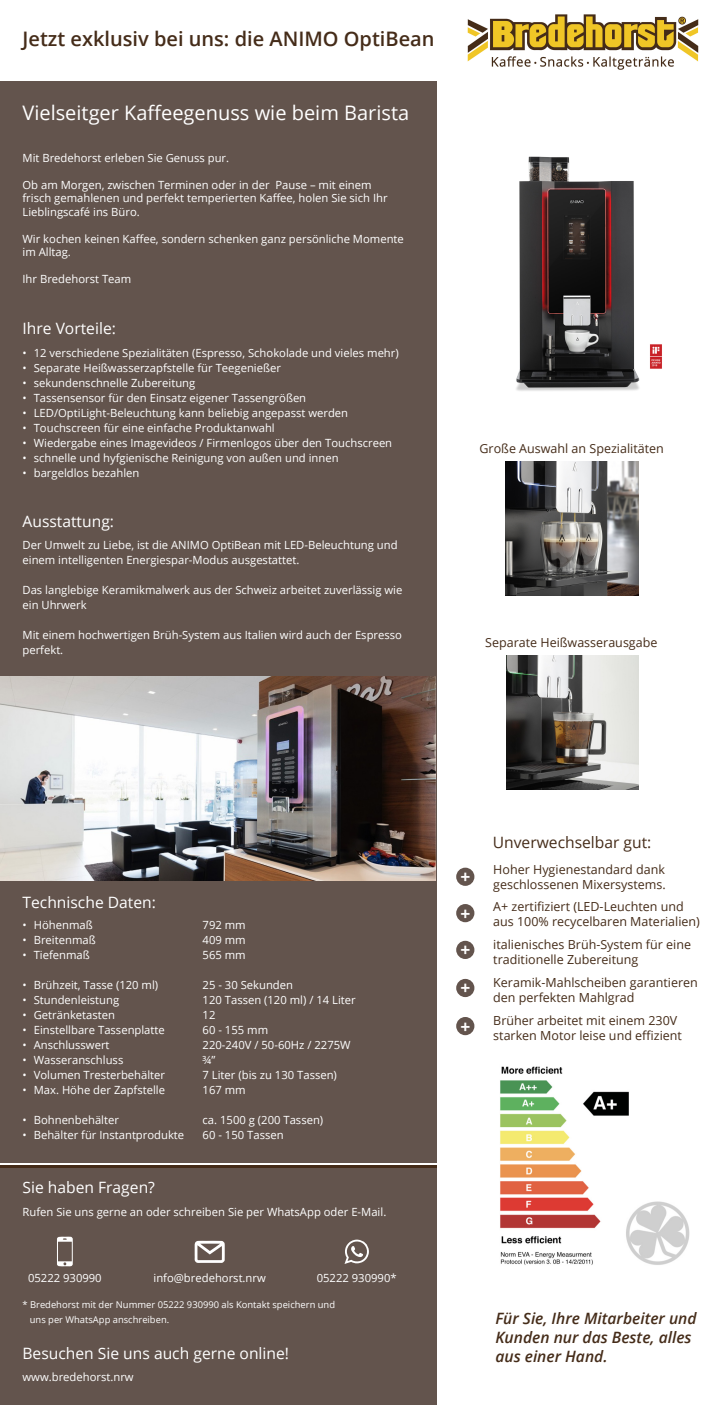
<style>
.page{position:relative;width:725px;height:1405px;background:#fff}
.page>*{position:absolute;margin:0;border:0;box-sizing:border-box;transform-origin:0 0}
.t1{font:20px "Open Sans";color:#fff}
.t2{font:600 20px "Open Sans";color:#452c19}
.t3{font:700 17.31px "Open Sans";color:#fff}
.t4{font:15.62px "Open Sans";color:#fff}
.t5{font:italic 600 15.62px/18.8px "Open Sans";color:#452c19}
.t6{font:15.62px "Open Sans";color:#452c19}
.t7{font:12.5px/15px "Open Sans";color:#452c19}
.t8{font:11.25px/15px "Open Sans";color:#fff}
.t9{font:9.38px "Open Sans";color:#fff}
</style>
<div class="page">
<div style="left:0;top:81px;width:436px;height:1324px;background:#63544d"></div>
<img style="left:467px;top:14px;width:232px;height:56px">
<img style="left:516px;top:157px;width:146px;height:234px">
<div style="left:456px;top:868px;width:18px;height:18px;background:#63544d;border-radius:50%"></div>
<img style="left:505px;top:461px;width:134px;height:134px">
<img style="left:506px;top:656px;width:132px;height:134px">
<div style="left:456px;top:904px;width:18px;height:18px;background:#63544d;border-radius:50%"></div>
<div style="left:456px;top:941px;width:18px;height:18px;background:#63544d;border-radius:50%"></div>
<div style="left:456px;top:979px;width:18px;height:18px;background:#63544d;border-radius:50%"></div>
<div style="left:456px;top:1017px;width:18px;height:18px;background:#63544d;border-radius:50%"></div>
<img style="left:500px;top:1066px;width:190px;height:199px">
<img style="left:0;top:677px;width:435px;height:203px">
<hr style="left:0;top:1163px;width:440px;height:3px;background:#fff">
<hr style="left:0;top:1166px;width:436px;height:2px;background:#452c19">
<svg style="left:344px;top:1240px;width:25px;height:24px"></svg>
<svg style="left:57px;top:1236px;width:16px;height:31px"></svg>
<svg style="left:194px;top:1241px;width:31px;height:22px"></svg>
<p class="t2" style="left:22px;top:25px;width:413px">Jetzt exklusiv bei uns: die ANIMO OptiBean</p>
<p class="t1" style="left:22px;top:99px;width:388px">Vielseitger Kaffeegenuss wie beim Barista</p>
<p class="t8" style="left:22px;top:150px;width:208px">Mit Bredehorst erleben Sie Genuss pur.</p>
<p class="t8" style="left:22px;top:177px;width:350px">Ob am Morgen, zwischen Terminen oder in der Pause – mit einem</p>
<p class="t8" style="left:22px;top:191px;width:366px;line-height:13.5px">frisch gemahlenen und perfekt temperierten Kaffee, holen Sie sich Ihr<br>Lieblingscafé ins Büro.</p>
<p class="t8" style="left:22px;top:231px;width:383px;line-height:13.5px">Wir kochen keinen Kaffee, sondern schenken ganz persönliche Momente im Alltag.</p>
<p class="t8" style="left:22px;top:271px;width:110px">Ihr Bredehorst Team</p>
<p class="t4" style="left:22px;top:318px;width:95px">Ihre Vorteile:</p>
<p class="t8" style="left:22px;top:345px;width:378px">• 12 verschiedene Spezialitäten (Espresso, Schokolade und vieles mehr)</p>
<p class="t8" style="left:22px;top:360px;width:260px">• Separate Heißwasserzapfstelle für Teegenießer</p>
<p class="t8" style="left:22px;top:375px;width:174px">• sekundenschnelle Zubereitung</p>
<p class="t8" style="left:22px;top:390px;width:285px">• Tassensensor für den Einsatz eigener Tassengrößen</p>
<p class="t8" style="left:22px;top:405px;width:327px">• LED/OptiLight-Beleuchtung kann beliebig angepasst werden</p>
<p class="t8" style="left:22px;top:420px;width:254px">• Touchscreen für eine einfache Produktanwahl</p>
<p class="t8" style="left:22px;top:435px;width:371px">• Wiedergabe eines Imagevideos / Firmenlogos über den Touchscreen</p>
<p class="t8" style="left:22px;top:450px;width:318px">• schnelle und hyfgienische Reinigung von außen und innen</p>
<p class="t8" style="left:22px;top:465px;width:118px">• bargeldlos bezahlen</p>
<p class="t4" style="left:22px;top:510px;width:93px">Ausstattung:</p>
<p class="t8" style="left:22px;top:537px;width:376px">Der Umwelt zu Liebe, ist die ANIMO OptiBean mit LED-Beleuchtung und einem intelligenten Energiespar-Modus ausgestattet.</p>
<p class="t8" style="left:22px;top:582px;width:381px">Das langlebige Keramikmalwerk aus der Schweiz arbeitet zuverlässig wie ein Uhrwerk</p>
<p class="t8" style="left:22px;top:627px;width:381px">Mit einem hochwertigen Brüh-System aus Italien wird auch der Espresso perfekt.</p>
<p class="t7" style="left:479px;top:440px;width:186px">Große Auswahl an Spezialitäten</p>
<p class="t7" style="left:485px;top:635px;width:174px">Separate Heißwasserausgabe</p>
<p class="t4" style="left:22px;top:891px;width:135px">Technische Daten:</p>
<p class="t8" style="left:22px;top:917px;width:72px">• Höhenmaß</p>
<p class="t8" style="left:202px;top:917px;width:45px">792 mm</p>
<p class="t8" style="left:22px;top:932px;width:75px">• Breitenmaß</p>
<p class="t8" style="left:202px;top:932px;width:45px">409 mm</p>
<p class="t8" style="left:22px;top:947px;width:69px">• Tiefenmaß</p>
<p class="t8" style="left:202px;top:947px;width:45px">565 mm</p>
<p class="t8" style="left:22px;top:977px;width:137px">• Brühzeit, Tasse (120 ml)</p>
<p class="t8" style="left:202px;top:977px;width:92px">25 - 30 Sekunden</p>
<p class="t8" style="left:22px;top:992px;width:98px">• Stundenleistung</p>
<p class="t8" style="left:202px;top:992px;width:155px">120 Tassen (120 ml) / 14 Liter</p>
<p class="t8" style="left:22px;top:1007px;width:94px">• Getränketasten</p>
<p class="t8" style="left:202px;top:1007px;width:14px">12</p>
<p class="t8" style="left:22px;top:1022px;width:144px">• Einstellbare Tassenplatte</p>
<p class="t8" style="left:202px;top:1022px;width:67px">60 - 155 mm</p>
<p class="t8" style="left:22px;top:1037px;width:89px">• Anschlusswert</p>
<p class="t8" style="left:202px;top:1037px;width:149px">220-240V / 50-60Hz / 2275W</p>
<p class="t8" style="left:22px;top:1052px;width:102px">• Wasseranschluss</p>
<p class="t8" style="left:202px;top:1052px;width:14px">¾”</p>
<p class="t8" style="left:22px;top:1067px;width:144px">• Volumen Tresterbehälter</p>
<p class="t8" style="left:202px;top:1067px;width:136px">7 Liter (bis zu 130 Tassen)</p>
<p class="t8" style="left:22px;top:1082px;width:144px">• Max. Höhe der Zapfstelle</p>
<p class="t8" style="left:202px;top:1082px;width:45px">167 mm</p>
<p class="t8" style="left:22px;top:1112px;width:98px">• Bohnenbehälter</p>
<p class="t8" style="left:202px;top:1112px;width:122px">ca. 1500 g (200 Tassen)</p>
<p class="t8" style="left:22px;top:1127px;width:163px">• Behälter für Instantprodukte</p>
<p class="t8" style="left:202px;top:1127px;width:83px">60 - 150 Tassen</p>
<p class="t4" style="left:22px;top:1176px;width:134px">Sie haben Fragen?</p>
<p class="t8" style="left:22px;top:1204px;width:365px">Rufen Sie uns gerne an oder schreiben Sie per WhatsApp oder E-Mail.</p>
<p class="t3" style="left:460px;top:865px;width:11px">+</p>
<p class="t3" style="left:460px;top:901px;width:11px">+</p>
<p class="t3" style="left:460px;top:938px;width:11px">+</p>
<p class="t3" style="left:460px;top:976px;width:11px">+</p>
<p class="t3" style="left:460px;top:1014px;width:11px">+</p>
<p class="t6" style="left:493px;top:832px;width:160px">Unverwechselbar gut:</p>
<p class="t7" style="left:493px;top:862px;width:174px">Hoher Hygienestandard dank geschlossenen Mixersystems.</p>
<p class="t7" style="left:493px;top:899px;width:208px">A+ zertifiziert (LED-Leuchten und aus 100% recycelbaren Materialien)</p>
<p class="t7" style="left:493px;top:936px;width:199px">italienisches Brüh-System für eine traditionelle Zubereitung</p>
<p class="t7" style="left:493px;top:974px;width:206px">Keramik-Mahlscheiben garantieren den perfekten Mahlgrad</p>
<p class="t7" style="left:493px;top:1012px;width:190px">Brüher arbeitet mit einem 230V starken Motor leise und effizient</p>
<p class="t8" style="left:28px;top:1270px;width:75px">05222 930990</p>
<p class="t8" style="left:153px;top:1270px;width:114px">info@bredehorst.nrw</p>
<p class="t8" style="left:317px;top:1271px;width:81px">05222 930990*</p>
<p class="t9" style="left:22px;top:1298px;width:314px">* Bredehorst mit der Nummer 05222 930990 als Kontakt speichern und</p>
<p class="t9" style="left:30px;top:1313px;width:141px">uns per WhatsApp anschreiben.</p>
<p class="t5" style="left:495px;top:1309px;width:203px">Für Sie, Ihre Mitarbeiter und<br>Kunden nur das Beste, alles</p>
<p class="t4" style="left:22px;top:1343px;width:268px">Besuchen Sie uns auch gerne online!</p>
<p class="t5" style="left:495px;top:1346px;width:114px">aus einer Hand.</p>
<p class="t8" style="left:22px;top:1369px;width:113px">www.bredehorst.nrw</p>
</div>
